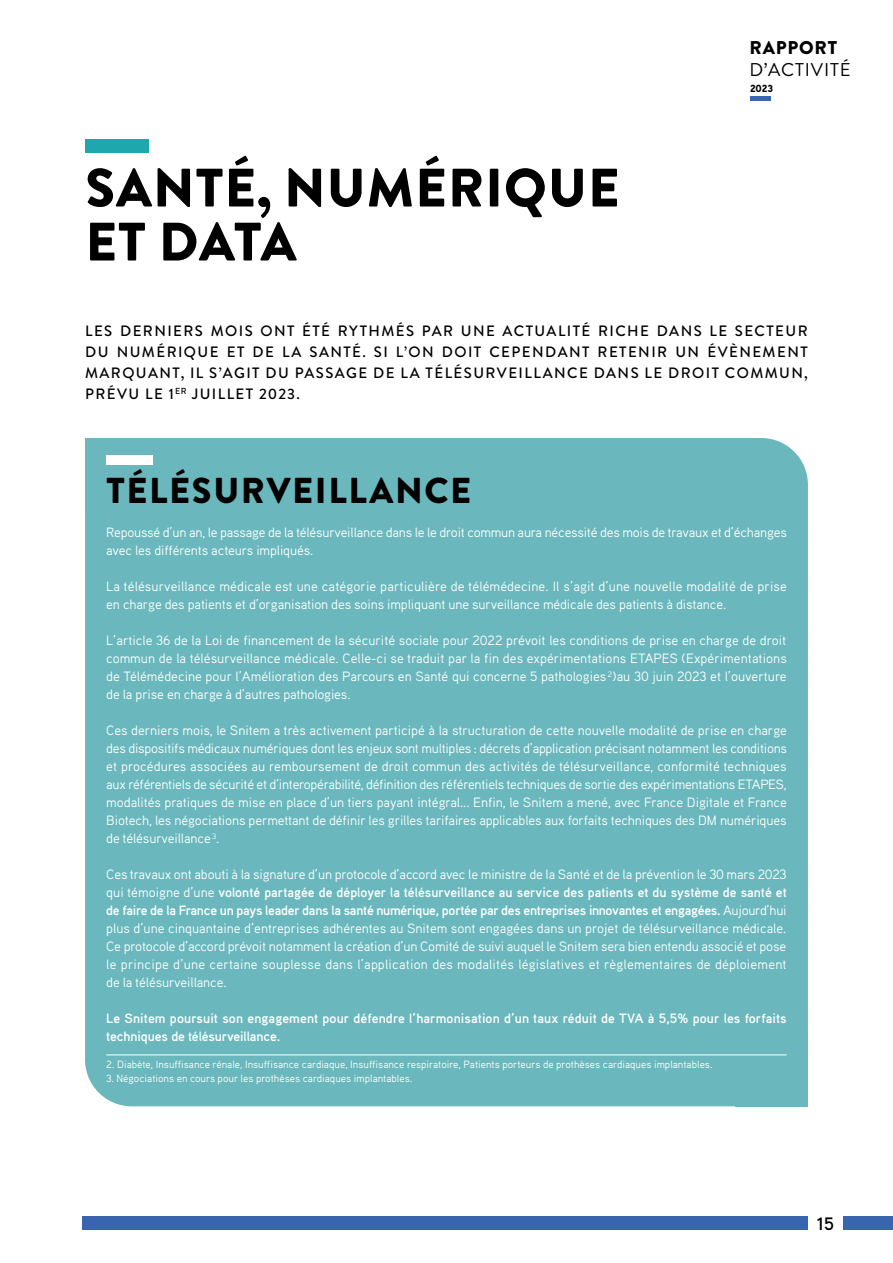
<style>
.page{position:relative;width:893px;height:1263px;background:#fff}
.page>*{position:absolute;margin:0;border:0;box-sizing:border-box;transform-origin:0 0}
.t1{font:900 54px/54px "Brandon Grotesque";letter-spacing:.02em;color:#000}
.t2{font:900 36px "Brandon Grotesque";letter-spacing:.045em;color:#000}
.t3{font:18.45px "Brandon Grotesque";letter-spacing:.045em;color:#000}
.t4{font:900 18.45px "Brandon Grotesque";letter-spacing:.045em;color:#000}
.t5{font:700 18px "Aaux Pro";color:#000}
.t6{font:500 15px/21px "Brandon Grotesque";letter-spacing:.095em;color:#000;text-align:justify}
.t7{font:13.5px/18px "Aaux Pro";letter-spacing:-.01em;color:#fff;text-align:justify}
.t8{font:700 13.5px/18px "Aaux Pro";letter-spacing:.01em;color:#fff}
.t9{font:10.5px "Aaux Pro";color:#fff}
.t10{font:900 10.35px "Aaux Pro";color:#000}
.s1{font-weight:700}
</style>
<div class="page">
<div style="left:843px;top:1216px;width:50px;height:13px;background:#3965ae"></div>
<div style="left:83px;top:1216px;width:725px;height:13px;background:#3965ae"></div>
<hr style="left:750px;top:97px;width:21px;height:4px;background:#3965ae">
<div style="left:85px;top:139px;width:64px;height:13px;background:#1ea7ac"></div>
<div style="left:85px;top:438px;width:723px;height:668px;background:#6ab8bd;border-radius:47px"></div>
<div style="left:85px;top:438px;width:72px;height:72px;background:#6ab8bd"></div>
<div style="left:736px;top:1034px;width:72px;height:72px;background:#6ab8bd"></div>
<div style="left:106px;top:455px;width:47px;height:9px;background:#fff"></div>
<hr style="left:106px;top:1054px;width:681px;height:1px;background:#fff">
<h1 class="t1" style="left:85px;top:160px;width:536px">SANTÉ, NUMÉRIQUE<br>ET DATA</h1>
<h3 class="t4" style="left:749px;top:37px;width:89px">RAPPORT</h3>
<h3 class="t3" style="left:749px;top:58px;width:103px">D’ACTIVITÉ</h3>
<p class="t10" style="left:750px;top:83px;width:25px">2023</p>
<p class="t6" style="left:85px;top:321px;width:724px">LES DERNIERS MOIS ONT ÉTÉ RYTHMÉS PAR UNE ACTUALITÉ RICHE DANS LE SECTEUR DU NUMÉRIQUE ET DE LA SANTÉ. SI L’ON DOIT CEPENDANT RETENIR UN ÉVÈNEMENT MARQUANT, IL S’AGIT DU PASSAGE DE LA TÉLÉSURVEILLANCE DANS LE DROIT COMMUN, PRÉVU LE 1<sup>ER</sup> JUILLET 2023.</p>
<h2 class="t2" style="left:107px;top:469px;width:366px">TÉLÉSURVEILLANCE</h2>
<p class="t7" style="left:106px;top:523px;width:682px">Repoussé d’un an, le passage de la télésurveillance dans le le droit commun aura nécessité des mois de travaux et d’échanges avec les différents acteurs impliqués.</p>
<p class="t7" style="left:106px;top:577px;width:682px">La télésurveillance médicale est une catégorie particulière de télémédecine. Il s’agit d’une nouvelle modalité de prise en charge des patients et d’organisation des soins impliquant une surveillance médicale des patients à distance.</p>
<p class="t7" style="left:106px;top:631px;width:682px">L’article 36 de la Loi de financement de la sécurité sociale pour 2022 prévoit les conditions de prise en charge de droit commun de la télésurveillance médicale. Celle-ci se traduit par la fin des expérimentations ETAPES (Expérimentations de Télémédecine pour l’Amélioration des Parcours en Santé qui concerne 5 pathologies <sup>2</sup>)au 30 juin 2023 et l’ouverture de la prise en charge à d’autres pathologies.</p>
<p class="t7" style="left:106px;top:721px;width:682px">Ces derniers mois, le Snitem a très activement participé à la structuration de cette nouvelle modalité de prise en charge des dispositifs médicaux numériques dont les enjeux sont multiples : décrets d’application précisant notamment les conditions et procédures associées au remboursement de droit commun des activités de télésurveillance, conformité techniques aux référentiels de sécurité et d’interopérabilité, définition des référentiels techniques de sortie des expérimentations ETAPES, modalités pratiques de mise en place d’un tiers payant intégral... Enfin, le Snitem a mené, avec France Digitale et France Biotech, les négociations permettant de définir les grilles tarifaires applicables aux forfaits techniques des DM numériques de télésurveillance <sup>3</sup>.</p>
<p class="t7" style="left:106px;top:865px;width:682px">Ces travaux ont abouti à la signature d’un protocole d’accord avec le ministre de la Santé et de la prévention le 30 mars 2023 qui témoigne d’une <span class="s1">volonté partagée de déployer la télésurveillance au service des patients et du système de santé et de faire de la France un pays leader dans la santé numérique, portée par des entreprises innovantes et engagées.</span> Aujourd’hui plus d’une cinquantaine d’entreprises adhérentes au Snitem sont engagées dans un projet de télésurveillance médicale.<br>Ce protocole d’accord prévoit notamment la création d’un Comité de suivi auquel le Snitem sera bien entendu associé et pose le principe d’une certaine souplesse dans l’application des modalités législatives et règlementaires de déploiement de la télésurveillance.</p>
<p class="t8" style="left:106px;top:1010px;width:682px">Le Snitem poursuit son engagement pour défendre l’harmonisation d’un taux réduit de TVA à 5,5% pour les forfaits techniques de télésurveillance.</p>
<p class="t9" style="left:106px;top:1058px;width:608px">2. Diabète, Insuffisance rénale, Insuffisance cardiaque, Insuffisance respiratoire, Patients porteurs de prothèses cardiaques implantables.</p>
<p class="t9" style="left:106px;top:1072px;width:308px">3. Négociations en cours pour les prothèses cardiaques implantables.</p>
<h3 class="t5" style="left:817px;top:1216px;width:19px">15</h3>
</div>
